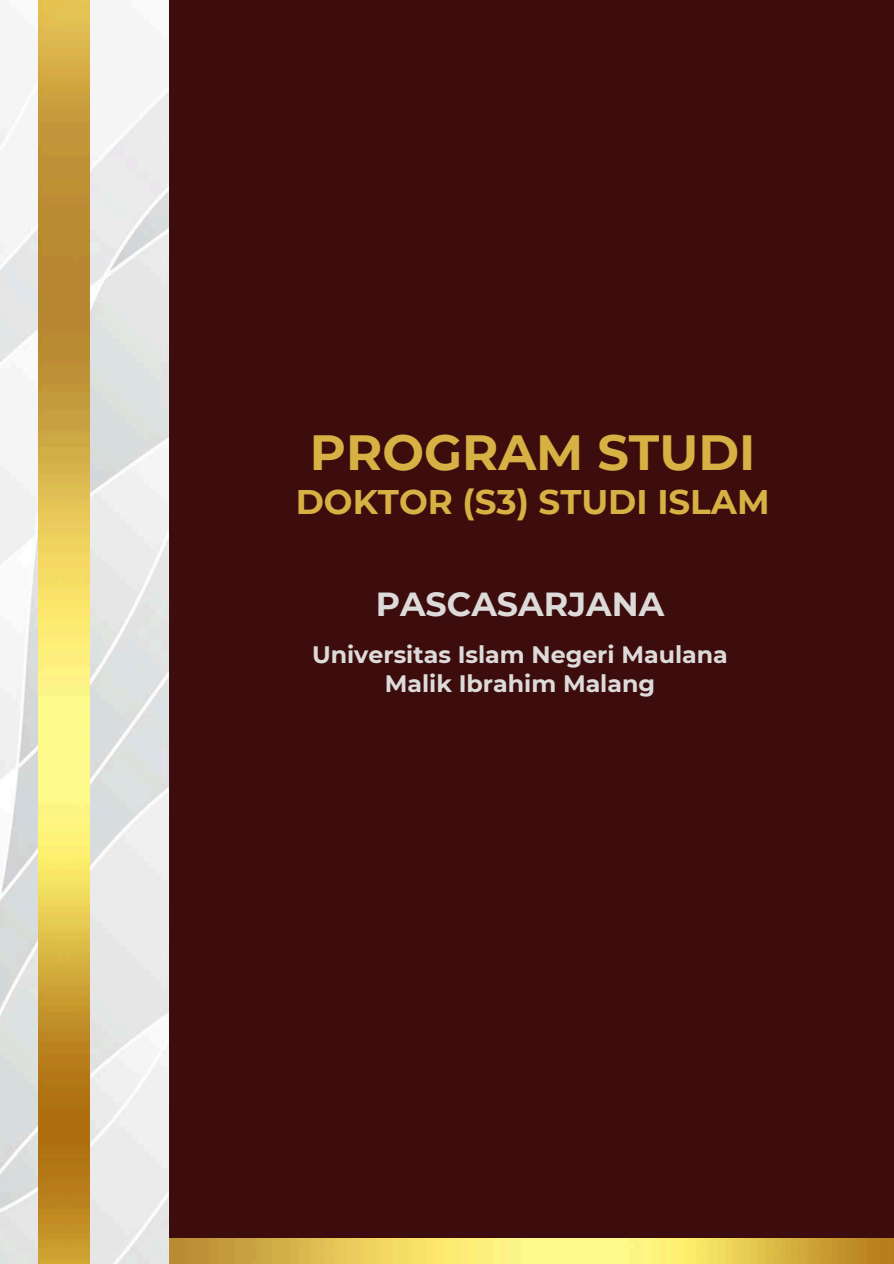
<style>
.page{position:relative;width:894px;height:1264px;background:#fff}
.page>*{position:absolute;margin:0;border:0;box-sizing:border-box;transform-origin:0 0}
.t1{font:700 49.35px "Montserrat";color:#d7b144}
.t2{font:700 34.05px "Montserrat";color:#d7b144}
.t3{font:700 33.3px "Montserrat";color:#dddbda}
.t4{font:700 23.7px/28.8px "Montserrat";color:#dddbda;text-align:center}
</style>
<div class="page">
<div style="left:0;top:0;width:893px;height:1263px;background:#3d0d0d"></div>
<img style="left:168px;top:1238px;width:725px;height:25px">
<img style="left:0;top:0;width:168px;height:1263px">
<img style="left:38px;top:0;width:51px;height:1263px">
<h1 class="t1" style="left:310px;top:422px;width:447px">PROGRAM STUDI</h1>
<h2 class="t2" style="left:296px;top:481px;width:475px">DOKTOR (S3) STUDI ISLAM</h2>
<h3 class="t3" style="left:375px;top:583px;width:290px">PASCASARJANA</h3>
<p class="t4" style="left:312px;top:640px;width:417px">Universitas Islam Negeri Maulana<br>Malik Ibrahim Malang</p>
</div>
